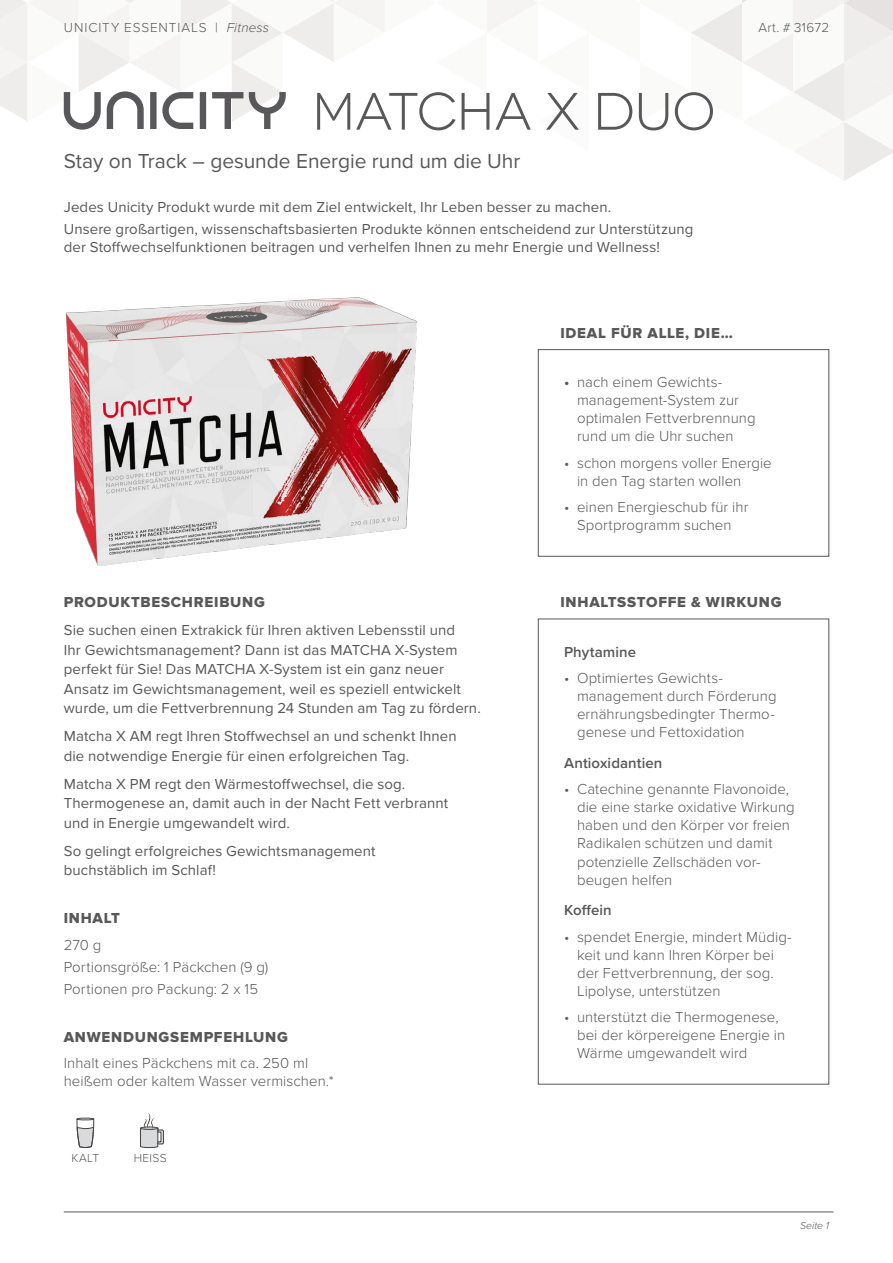
<style>
.page{position:relative;width:893px;height:1263px;background:#fff}
.page>*{position:absolute;margin:0;border:0;box-sizing:border-box;transform-origin:0 0}
.t1{font:52.5px "Novecentowide";letter-spacing:-.01em;color:#58585a}
.t2{font:21px "Proxima Nova";color:#58585a}
.t3{font:15px/19.5px "Proxima Nova";letter-spacing:.005em;color:#58585a}
.t4{font:300 15px/18px "Proxima Nova";letter-spacing:.005em;color:#58585a}
.t5{font:15px "Proxima Nova Extrabld";letter-spacing:.05em;color:#58585a}
.t6{font:600 15px "Proxima Nova";letter-spacing:.005em;color:#58585a}
.t7{font:300 13.5px "Proxima Nova";letter-spacing:.065em;color:#58585a}
.t8{font:300 13.5px "Proxima Nova";letter-spacing:.02em;color:#58585a}
.t9{font:300 12px "Proxima Nova";letter-spacing:.02em;color:#58585a}
.t10{font:italic 300 10.5px "Proxima Nova";color:#58585a}
.s1{font-style:italic}
.s2{font-weight:600}
</style>
<div class="page">
<hr style="left:64px;top:1212px;width:769px;height:1px;background:#58585a">
<svg style="left:0;top:0;width:893px;height:181px"></svg>
<img style="left:65px;top:297px;width:353px;height:269px">
<svg style="left:76px;top:1118px;width:18px;height:30px"></svg>
<svg style="left:140px;top:1113px;width:24px;height:35px"></svg>
<div style="left:538px;top:619px;width:291px;height:465px;border:1px solid #58585a"></div>
<div style="left:538px;top:349px;width:291px;height:208px;border:1px solid #58585a"></div>
<p class="t7" style="left:64px;top:19px;width:207px">UNICITY ESSENTIALS | <span class="s1">Fitness</span></p>
<p class="t8" style="left:758px;top:19px;width:72px">Art. # 31672</p>
<h1 class="t1" style="left:312px;top:81px;width:405px">MATCHA X DUO</h1>
<h2 class="t2" style="left:64px;top:149px;width:458px">Stay on Track – gesunde Energie rund um die Uhr</h2>
<p class="t3" style="left:64px;top:196px;width:631px;line-height:22.2px">Jedes Unicity Produkt wurde mit dem Ziel entwickelt, Ihr Leben besser zu machen.<br>Unsere großartigen, wissenschaftsbasierten Produkte können entscheidend zur Unterstützung</p>
<p class="t3" style="left:64px;top:237px;width:598px">der Stoffwechselfunktionen beitragen und verhelfen Ihnen zu mehr Energie und Wellness!</p>
<p class="t5" style="left:560px;top:324px;width:174px">IDEAL FÜR ALLE, DIE…</p>
<p class="t5" style="left:64px;top:593px;width:203px">PRODUKTBESCHREIBUNG</p>
<p class="t3" style="left:64px;top:621px;width:419px">Sie suchen einen Extrakick für Ihren aktiven Lebensstil und<br>Ihr Gewichtsmanagement? Dann ist das MATCHA X-System perfekt für Sie! Das MATCHA X-System ist ein ganz neuer Ansatz im Gewichtsmanagement, weil es speziell entwickelt wurde, um die Fettverbrennung 24 Stunden am Tag zu fördern.</p>
<p class="t3" style="left:64px;top:727px;width:394px">Matcha X AM regt Ihren Stoffwechsel an und schenkt Ihnen die notwendige Energie für einen erfolgreichen Tag.</p>
<p class="t3" style="left:64px;top:774px;width:386px">Matcha X PM regt den Wärmestoffwechsel, die sog.<br>Thermogenese an, damit auch in der Nacht Fett verbrannt und in Energie umgewandelt wird.</p>
<p class="t3" style="left:64px;top:841px;width:313px">So gelingt erfolgreiches Gewichtsmanagement buchstäblich im Schlaf!</p>
<p class="t5" style="left:64px;top:909px;width:58px">INHALT</p>
<p class="t4" style="left:64px;top:934px;width:206px;line-height:22.2px">270 g<br>Portionsgröße: 1 Päckchen (9 g)<br>Portionen pro Packung: 2 x 15</p>
<p class="t5" style="left:64px;top:1028px;width:226px">ANWENDUNGSEMPFEHLUNG</p>
<p class="t4" style="left:64px;top:1054px;width:271px">Inhalt eines Päckchens mit ca. 250 ml heißem oder kaltem Wasser vermischen.*</p>
<p class="t9" style="left:71px;top:1151px;width:29px">KALT</p>
<p class="t9" style="left:134px;top:1151px;width:34px">HEISS</p>
<p class="t4" style="left:577px;top:374px;width:180px;text-indent:-13px"><span class="s2">•</span> nach einem Gewichts&shy;management-System zur optimalen Fettverbrennung rund um die Uhr suchen</p>
<p class="t4" style="left:577px;top:454px;width:196px;text-indent:-13px">• schon morgens voller Energie in den Tag starten wollen</p>
<p class="t4" style="left:564px;top:499px;width:186px;text-align:center">• einen Energieschub für ihr<br>Sportprogramm suchen</p>
<p class="t5" style="left:560px;top:593px;width:223px">INHALTSSTOFFE &amp; WIRKUNG</p>
<p class="t6" style="left:564px;top:640px;width:73px">Phytamine</p>
<p class="t4" style="left:577px;top:669px;width:201px;text-indent:-13px">• Optimiertes Gewichts&shy;management durch Förderung ernährungsbedingter Thermo&shy;genese und Fettoxidation</p>
<p class="t6" style="left:564px;top:752px;width:100px">Antioxidantien</p>
<p class="t4" style="left:577px;top:781px;width:219px;text-indent:-13px">• Catechine genannte Flavonoide, die eine starke oxidative Wirkung haben und den Körper vor freien<br>Radikalen schützen und damit potenzielle Zellschäden vor&shy;beugen helfen</p>
<p class="t6" style="left:564px;top:899px;width:49px">Koffein</p>
<p class="t4" style="left:577px;top:928px;width:216px;text-indent:-13px">• spendet Energie, mindert Müdig&shy;keit und kann Ihren Körper bei der Fettverbrennung, der sog.<br>Lipolyse, unterstützen</p>
<p class="t4" style="left:577px;top:1008px;width:210px;text-indent:-13px">• unterstützt die Thermogenese, bei der körpereigene Energie in<br>Wärme umgewandelt wird</p>
<p class="t10" style="left:800px;top:1219px;width:31px">Seite 1</p>
</div>
